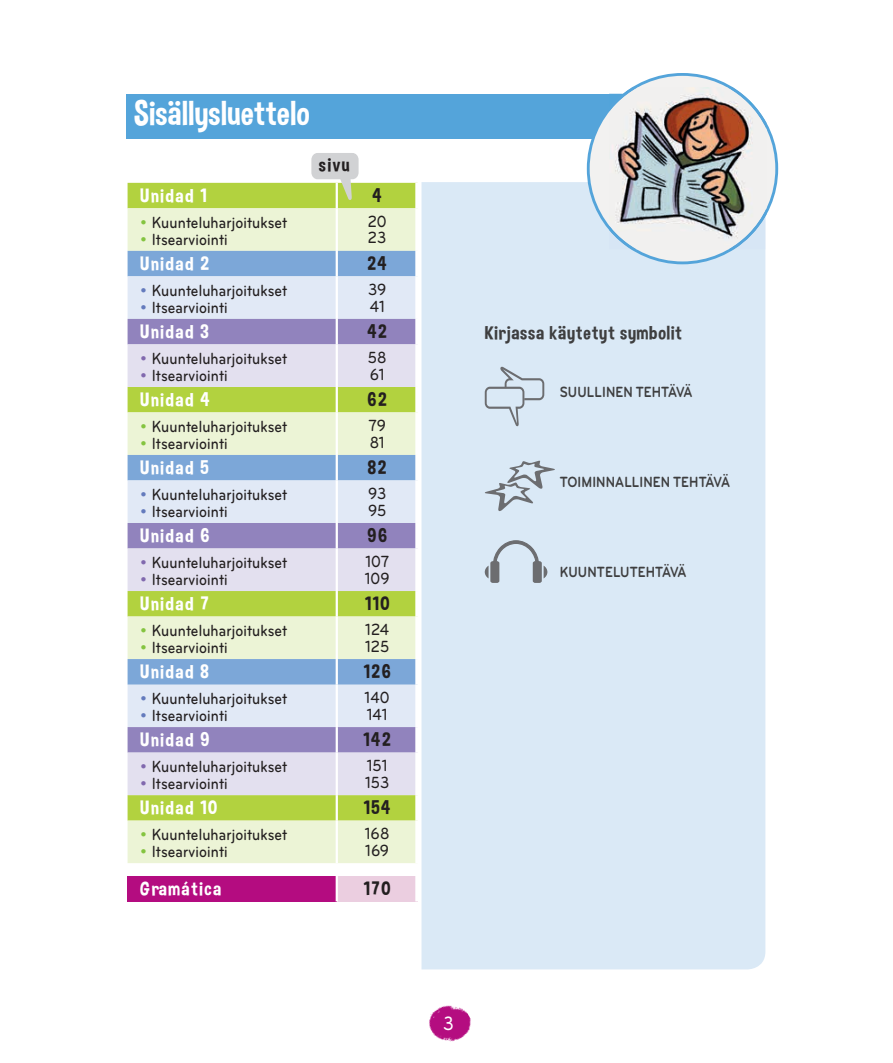
<style>
.page{position:relative;width:893px;height:1063px;background:#fff}
.page>*{position:absolute;margin:0;border:0;box-sizing:border-box;transform-origin:0 0}
.t1{font:34.5px "Dimbo";letter-spacing:.01em;color:#fff}
.t2{font:500 19.95px "Bryant Pro";color:#fff;scale:.83 1}
.t3{font:19.5px "Dimbo";letter-spacing:.08em;color:#fff;scale:1.05 1}
.t4{font:19.5px "Dimbo";letter-spacing:.08em;color:#231f20;scale:1.05 1}
.t5{font:19.5px "Dimbo";letter-spacing:.04em;color:#3e3e3f;scale:1.05 1}
.t6{font:500 16.8px/16.5px "Bryant Pro";letter-spacing:.01em;color:#231f20;scale:.86 1}
.t7{font:700 15.45px "Bryant Pro";letter-spacing:.01em;color:#3e3e3f;scale:.84 1}
.s1{font-size:18px;color:#84c440}
.s2{font-size:18px;color:#647bbd}
.s3{font-size:18px;color:#8169ae}
</style>
<div class="page">
<img style="left:429px;top:1005px;width:42px;height:37px">
<div style="left:421px;top:182px;width:344px;height:787px;background:#dae9f6"></div>
<div style="left:126px;top:94px;width:575px;height:44px;background:#54a4da"></div>
<svg style="left:587px;top:73px;width:191px;height:191px"></svg>
<div style="left:128px;top:183px;width:287px;height:25px;background:#b2d23f"></div>
<svg style="left:128px;top:208px;width:287px;height:655px;background:#deecb3"></svg>
<div style="left:128px;top:251px;width:287px;height:25px;background:#7ca7d8"></div>
<div style="left:128px;top:276px;width:287px;height:43px;background:#e1e9f6"></div>
<div style="left:128px;top:319px;width:287px;height:25px;background:#9183bd"></div>
<svg style="left:128px;top:344px;width:287px;height:451px;background:#ced5cf"></svg>
<div style="left:128px;top:659px;width:287px;height:26px;background:#7ca7d8"></div>
<div style="left:128px;top:876px;width:209px;height:25px;background:#b40c80"></div>
<div style="left:337px;top:876px;width:81px;height:25px;background:#ebcee0"></div>
<hr style="left:336px;top:183px;width:2px;height:25px;background:#fff">
<hr style="left:336px;top:208px;width:2px;height:43px;background:#fff">
<hr style="left:336px;top:251px;width:2px;height:25px;background:#fff">
<hr style="left:336px;top:276px;width:2px;height:43px;background:#fff">
<hr style="left:336px;top:319px;width:2px;height:25px;background:#fff">
<hr style="left:336px;top:344px;width:2px;height:43px;background:#fff">
<hr style="left:336px;top:387px;width:2px;height:25px;background:#fff">
<hr style="left:336px;top:412px;width:2px;height:43px;background:#fff">
<hr style="left:336px;top:455px;width:2px;height:25px;background:#fff">
<hr style="left:336px;top:480px;width:2px;height:43px;background:#fff">
<hr style="left:336px;top:523px;width:2px;height:26px;background:#fff">
<hr style="left:336px;top:549px;width:2px;height:42px;background:#fff">
<hr style="left:336px;top:591px;width:2px;height:26px;background:#fff">
<hr style="left:336px;top:617px;width:2px;height:42px;background:#fff">
<hr style="left:336px;top:659px;width:2px;height:26px;background:#fff">
<hr style="left:336px;top:685px;width:2px;height:42px;background:#fff">
<hr style="left:336px;top:727px;width:2px;height:26px;background:#fff">
<hr style="left:336px;top:753px;width:2px;height:42px;background:#fff">
<hr style="left:336px;top:795px;width:2px;height:26px;background:#fff">
<hr style="left:336px;top:821px;width:2px;height:42px;background:#fff">
<hr style="left:336px;top:876px;width:2px;height:25px;background:#fff">
<div style="left:415px;top:876px;width:5px;height:25px;background:#fff"></div>
<svg style="left:485px;top:540px;width:62px;height:43px;background:#bec9d3"></svg>
<svg style="left:485px;top:365px;width:59px;height:62px;background:#cbd8e3"></svg>
<svg style="left:484px;top:461px;width:72px;height:51px;background:#c4d0db"></svg>
<svg style="left:311px;top:153px;width:48px;height:48px;background:#cbd6a9"></svg>
<img style="left:609px;top:87px;width:157px;height:128px">
<img style="left:609px;top:87px;width:23px;height:7px">
<img style="left:609px;top:94px;width:14px;height:13px">
<img style="left:609px;top:215px;width:157px;height:34px">
<h1 class="t1" style="left:134px;top:92px;width:177px">Sisällysluettelo</h1>
<p class="t4" style="left:319px;top:153px;width:31px">sivu</p>
<p class="t3" style="left:140px;top:183px;width:65px">Unidad 1</p>
<p class="t4" style="left:373px;top:183px;width:10px">4</p>
<p class="t6" style="left:140px;top:214px;width:172px"><span class="s1">•</span> Kuunteluharjoitukset</p>
<p class="t6" style="left:140px;top:231px;width:103px"><span class="s1">•</span> Itsearviointi</p>
<p class="t6" style="left:368px;top:213px;width:24px">20<br>23</p>
<p class="t3" style="left:140px;top:251px;width:67px">Unidad 2</p>
<p class="t4" style="left:367px;top:251px;width:20px">24</p>
<p class="t6" style="left:140px;top:282px;width:172px"><span class="s2">•</span> Kuunteluharjoitukset</p>
<p class="t6" style="left:140px;top:299px;width:103px"><span class="s2">•</span> Itsearviointi</p>
<p class="t6" style="left:368px;top:281px;width:23px">39<br>41</p>
<p class="t3" style="left:140px;top:319px;width:67px">Unidad 3</p>
<p class="t4" style="left:367px;top:319px;width:20px">42</p>
<p class="t6" style="left:140px;top:350px;width:172px"><span class="s3">•</span> Kuunteluharjoitukset</p>
<p class="t6" style="left:140px;top:367px;width:103px"><span class="s3">•</span> Itsearviointi</p>
<p class="t6" style="left:368px;top:349px;width:23px">58<br>61</p>
<p class="t3" style="left:140px;top:388px;width:68px">Unidad 4</p>
<p class="t4" style="left:368px;top:388px;width:20px">62</p>
<p class="t6" style="left:140px;top:418px;width:172px"><span class="s1">•</span> Kuunteluharjoitukset</p>
<p class="t6" style="left:140px;top:435px;width:103px"><span class="s1">•</span> Itsearviointi</p>
<p class="t6" style="left:368px;top:417px;width:22px">79<br>81</p>
<p class="t3" style="left:140px;top:456px;width:67px">Unidad 5</p>
<p class="t4" style="left:368px;top:456px;width:19px">82</p>
<p class="t6" style="left:140px;top:486px;width:172px"><span class="s2">•</span> Kuunteluharjoitukset</p>
<p class="t6" style="left:140px;top:503px;width:103px"><span class="s2">•</span> Itsearviointi</p>
<p class="t6" style="left:368px;top:485px;width:23px">93<br>95</p>
<p class="t3" style="left:140px;top:524px;width:67px">Unidad 6</p>
<p class="t4" style="left:367px;top:524px;width:20px">96</p>
<p class="t6" style="left:140px;top:554px;width:172px"><span class="s3">•</span> Kuunteluharjoitukset</p>
<p class="t6" style="left:140px;top:571px;width:103px"><span class="s3">•</span> Itsearviointi</p>
<p class="t6" style="left:365px;top:553px;width:30px">107<br>109</p>
<p class="t3" style="left:140px;top:592px;width:67px">Unidad 7</p>
<p class="t4" style="left:365px;top:592px;width:25px">110</p>
<p class="t6" style="left:140px;top:622px;width:172px"><span class="s1">•</span> Kuunteluharjoitukset</p>
<p class="t6" style="left:140px;top:639px;width:103px"><span class="s1">•</span> Itsearviointi</p>
<p class="t6" style="left:365px;top:621px;width:30px">124<br>125</p>
<p class="t3" style="left:140px;top:660px;width:67px">Unidad 8</p>
<p class="t4" style="left:364px;top:660px;width:27px">126</p>
<p class="t6" style="left:140px;top:690px;width:172px"><span class="s2">•</span> Kuunteluharjoitukset</p>
<p class="t6" style="left:140px;top:707px;width:103px"><span class="s2">•</span> Itsearviointi</p>
<p class="t6" style="left:365px;top:689px;width:31px">140<br>141</p>
<p class="t3" style="left:140px;top:728px;width:67px">Unidad 9</p>
<p class="t4" style="left:364px;top:728px;width:27px">142</p>
<p class="t6" style="left:140px;top:759px;width:172px"><span class="s3">•</span> Kuunteluharjoitukset</p>
<p class="t6" style="left:140px;top:775px;width:103px"><span class="s3">•</span> Itsearviointi</p>
<p class="t6" style="left:365px;top:757px;width:30px">151<br>153</p>
<p class="t3" style="left:140px;top:796px;width:75px">Unidad 10</p>
<p class="t4" style="left:364px;top:796px;width:27px">154</p>
<p class="t6" style="left:140px;top:827px;width:172px"><span class="s1">•</span> Kuunteluharjoitukset</p>
<p class="t6" style="left:140px;top:843px;width:103px"><span class="s1">•</span> Itsearviointi</p>
<p class="t6" style="left:365px;top:825px;width:30px">168<br>169</p>
<p class="t3" style="left:140px;top:877px;width:79px">Gramática</p>
<p class="t4" style="left:364px;top:877px;width:27px">170</p>
<p class="t5" style="left:485px;top:321px;width:189px">Kirjassa käytetyt symbolit</p>
<p class="t7" style="left:560px;top:383px;width:160px">SUULLINEN TEHTÄVÄ</p>
<p class="t7" style="left:560px;top:473px;width:204px">TOIMINNALLINEN TEHTÄVÄ</p>
<p class="t7" style="left:560px;top:563px;width:152px">KUUNTELUTEHTÄVÄ</p>
<p class="t2" style="left:443px;top:1012px;width:14px">3</p>
</div>
